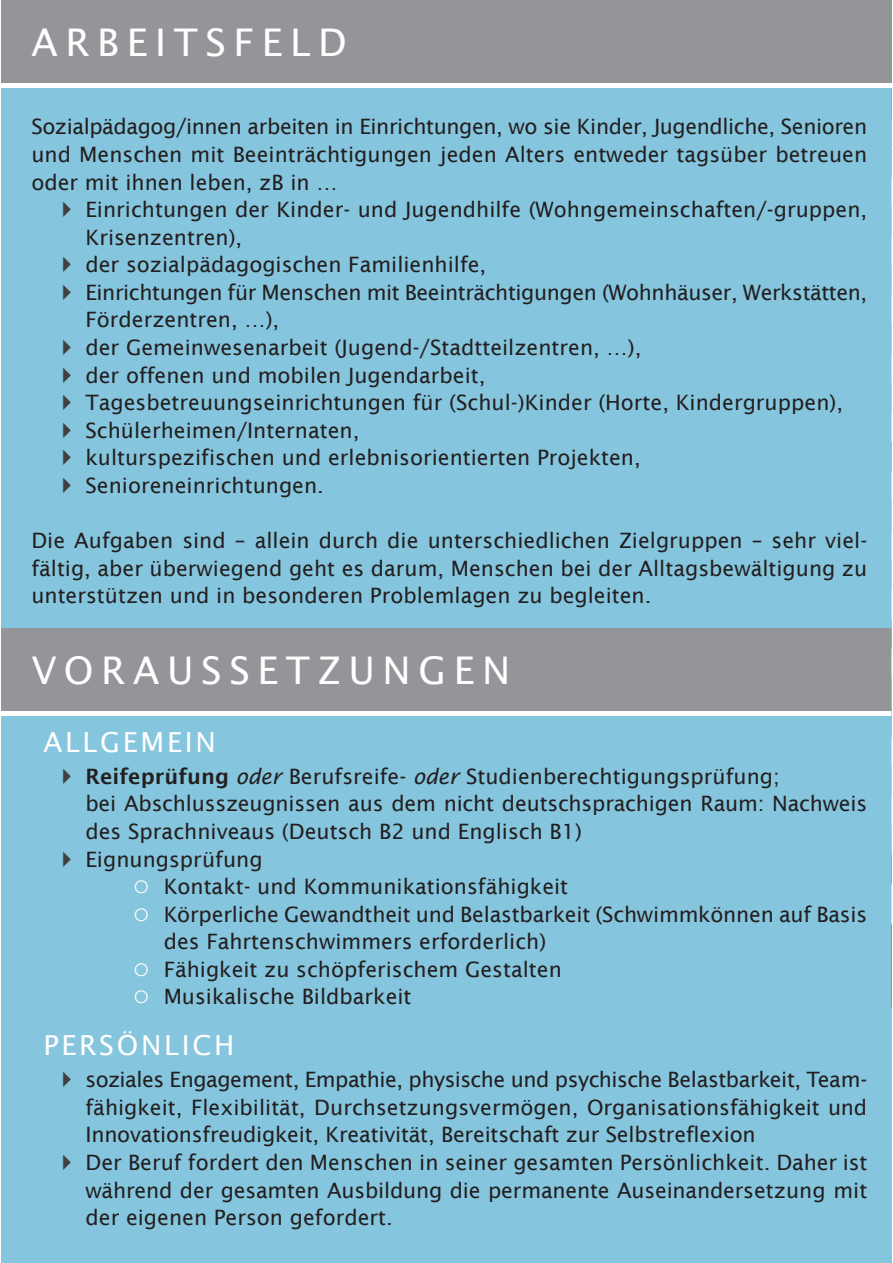
<style>
.page{position:relative;width:893px;height:1263px;background:#fff}
.page>*{position:absolute;margin:0;border:0;box-sizing:border-box;transform-origin:0 0}
.t1{font:38.25px "Lucida Sans";letter-spacing:.2em;color:#fff}
.t2{font:27.6px "Lucida Sans";letter-spacing:.1em;color:#fff}
.t3{font:21.15px/27.6px "Lucida Sans";color:#231f20;text-align:justify}
.s1{font-weight:600}
.s2{font-style:italic}
</style>
<div class="page">
<div style="left:1px;top:0;width:890px;height:83px;background:#939598"></div>
<div style="left:1px;top:89px;width:890px;height:539px;background:#85c5dd"></div>
<div style="left:1px;top:628px;width:890px;height:83px;background:#939598"></div>
<div style="left:1px;top:717px;width:890px;height:546px;background:#85c5dd"></div>
<svg style="left:891px;top:89px;width:1px;height:834px"></svg>
<h1 class="t1" style="left:31px;top:19px;width:317px">ARBEITSFELD</h1>
<p class="t3" style="left:31px;top:113px;width:837px">Sozialpädagog/innen arbeiten in Einrichtungen, wo sie Kinder, Jugendliche, Senioren und Menschen mit Beeinträchtigungen jeden Alters entweder tagsüber betreuen oder mit ihnen leben, zB in …</p>
<p class="t3" style="left:85px;top:195px;width:783px;text-align:left">Einrichtungen der Kinder- und Jugendhilfe (Wohngemeinschaften/-gruppen, Krisenzentren),<br>der sozialpädagogischen Familienhilfe,<br>Einrichtungen für Menschen mit Beeinträchtigungen (Wohnhäuser, Werkstätten, Förderzentren, …),<br>der Gemeinwesenarbeit (Jugend-/Stadtteilzentren, …),<br>der offenen und mobilen Jugendarbeit,<br>Tagesbetreuungseinrichtungen für (Schul-)Kinder (Horte, Kindergruppen), Schülerheimen/Internaten,<br>kulturspezifischen und erlebnisorientierten Projekten,<br>Senioren einrichtungen.</p>
<p class="t3" style="left:31px;top:526px;width:837px">Die Aufgaben sind – allein durch die unterschiedlichen Zielgruppen – sehr viel&shy;fältig, aber überwiegend geht es darum, Menschen bei der Alltagsbewältigung zu unterstützen und in besonderen Problem lagen zu begleiten.</p>
<h1 class="t1" style="left:31px;top:647px;width:480px">VORAUSSETZUNGEN</h1>
<h2 class="t2" style="left:43px;top:725px;width:174px">ALLGEMEIN</h2>
<p class="t3" style="left:85px;top:762px;width:696px"><span class="s1">Reifeprüfung</span> <span class="s2">oder</span> Berufsreife- <span class="s2">oder</span> Studienberechtigungsprüfung;</p>
<p class="t3" style="left:85px;top:790px;width:783px">bei Abschlusszeugnissen aus dem nicht deutschsprachigen Raum: Nachweis</p>
<p class="t3" style="left:85px;top:817px;width:498px">des Sprachniveaus (Deutsch B2 und Englisch B1)</p>
<p class="t3" style="left:85px;top:845px;width:179px">Eignungsprüfung</p>
<p class="t3" style="left:164px;top:872px;width:406px">Kontakt- und Kommunikationsfähigkeit</p>
<p class="t3" style="left:164px;top:900px;width:705px">Körperliche Gewandtheit und Belastbarkeit (Schwimmkönnen auf Basis</p>
<p class="t3" style="left:164px;top:928px;width:384px">des Fahrtenschwimmers erforderlich)</p>
<p class="t3" style="left:164px;top:955px;width:400px">Fähigkeit zu schöpferischem Gestalten</p>
<p class="t3" style="left:164px;top:983px;width:249px">Musikalische Bildbarkeit</p>
<h2 class="t2" style="left:43px;top:1029px;width:193px">PERSÖNLICH</h2>
<p class="t3" style="left:85px;top:1065px;width:783px;text-align:left">soziales Engagement, Empathie, physische und psychische Belastbarkeit, Team&shy;fähigkeit, Flexibilität, Durchsetzungsvermögen, Organisationsfähigkeit und Innovationsfreudigkeit, Kreativität, Bereitschaft zur Selbstreflexion<br>Der Beruf fordert den Menschen in seiner gesamten Persönlichkeit. Da her ist während der gesamten Ausbildung die permanente Aus ein ander setzung mit der eigenen Person gefordert.</p>
</div>
